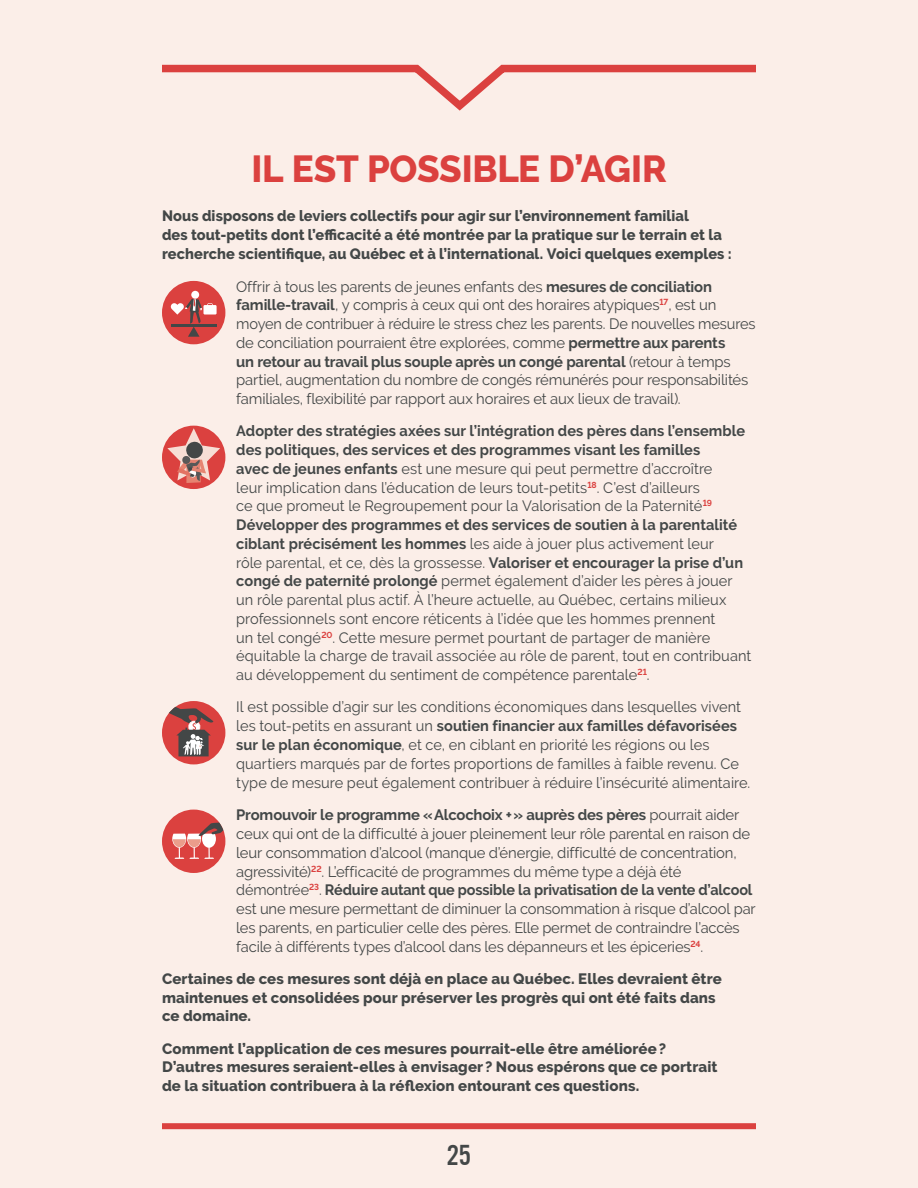
<style>
.page{position:relative;width:918px;height:1188px;background:#fbeee8}
.page>*{position:absolute;margin:0;border:0;box-sizing:border-box;transform-origin:0 0}
.SOUS-Titre_N1-Partie{font:800 37.5px "Raleway";letter-spacing:-.005em;color:#db413f}
.t1{font:30px "Alternate Got No 3 D";color:#434747}
.Texte{font:15px/18.8px "Raleway";letter-spacing:-.005em;color:#434747}
.TXT_Gras{font:800 15px/18.8px "Raleway";letter-spacing:.005em;color:#434747}
.s1{font-weight:700}
</style>
<div class="page">
<div style="left:162px;top:1123px;width:594px;height:6px;background:#db413f"></div>
<svg style="left:162px;top:64px;width:594px;height:47px"></svg>
<div style="left:162px;top:281px;width:63px;height:63px;background:#db413f;border-radius:50%"></div>
<div style="left:191px;top:291px;width:8px;height:8px;background:#fff;border-radius:50%"></div>
<svg style="left:171px;top:299px;width:46px;height:38px"></svg>
<div style="left:162px;top:426px;width:63px;height:63px;background:#db413f;border-radius:50%"></div>
<svg style="left:167px;top:428px;width:53px;height:55px"></svg>
<div style="left:162px;top:701px;width:63px;height:63px;background:#db413f;border-radius:50%"></div>
<svg style="left:169px;top:707px;width:45px;height:49px"></svg>
<div style="left:162px;top:810px;width:63px;height:63px;background:#db413f;border-radius:50%"></div>
<svg style="left:172px;top:823px;width:51px;height:36px"></svg>
<p class="SOUS-Titre_N1-Partie" style="left:251px;top:148px;width:417px">IL EST POSSIBLE D’AGIR</p>
<p class="TXT_Gras" style="left:162px;top:206px;width:571px;line-height:19.2px">Nous disposons de leviers collectifs pour agir sur l’environnement familial<br>des tout-petits dont l’efficacité a été montrée par la pratique sur le terrain et la recherche scientifique, au Québec et à l’international. Voici quelques exemples :</p>
<p class="Texte" style="left:236px;top:277px;width:521px">Offrir à tous les parents de jeunes enfants des <span class="s1">mesures de conciliation famille-travail</span>, y compris à ceux qui ont des horaires atypiques<sup>17</sup>, est un moyen de contribuer à réduire le stress chez les parents. De nouvelles mesures de conciliation pourraient être explorées, comme <span class="s1">permettre aux parents<br>un retour au travail plus souple après un congé parental</span> (retour à temps partiel, augmentation du nombre de congés rémunérés pour responsabilités familiales, flexibilité par rapport aux horaires et aux lieux de travail).</p>
<p class="Texte" style="left:236px;top:422px;width:517px"><span class="s1">Adopter des stratégies axées sur l’intégration des pères dans l’ensemble des politiques, des services et des programmes visant les familles<br>avec de jeunes enfants</span> est une mesure qui peut permettre d’accroître<br>leur implication dans l’éducation de leurs tout-petits<sup>18</sup>. C’est d’ailleurs<br>ce que promeut le Regroupement pour la Valorisation de la Paternité<sup>19<br></sup><span class="s1">Développer des programmes et des services de soutien à la parentalité ciblant précisément les hommes</span> les aide à jouer plus activement leur<br>rôle parental, et ce, dès la grossesse. <span class="s1">Valoriser et encourager la prise d’un congé de paternité prolongé</span> permet également d’aider les pères à jouer un rôle parental plus actif. À l’heure actuelle, au Québec, certains milieux professionnels sont encore réticents à l’idée que les hommes prennent<br>un tel congé<sup>20</sup>. Cette mesure permet pourtant de partager de manière équitable la charge de travail associée au rôle de parent, tout en contribuant au développement du sentiment de compétence parentale<sup>21</sup>.</p>
<p class="Texte" style="left:236px;top:698px;width:516px">Il est possible d’agir sur les conditions économiques dans lesquelles vivent les tout-petits en assurant un <span class="s1">soutien financier aux familles défavorisées sur le plan économique</span>, et ce, en ciblant en priorité les régions ou les quartiers marqués par de fortes proportions de familles à faible revenu. Ce type de mesure peut également contribuer à réduire l’insécurité alimentaire.</p>
<p class="Texte" style="left:236px;top:806px;width:521px"><span class="s1">Promouvoir le programme «Alcochoix +» auprès des pères</span> pourrait aider ceux qui ont de la difficulté à jouer pleinement leur rôle parental en raison de leur consommation d’alcool (manque d’énergie, difficulté de concentration, agressivité)<sup>22</sup>. L’efficacité de programmes du même type a déjà été démontrée<sup>23</sup>. <span class="s1">Réduire autant que possible la privatisation de la vente d’alcool </span>est une mesure permettant de diminuer la consommation à risque d’alcool par les parents, en particulier celle des pères. Elle permet de contraindre l’accès facile à différents types d’alcool dans les dépanneurs et les épiceries<sup>24</sup>.</p>
<p class="TXT_Gras" style="left:162px;top:969px;width:561px">Certaines de ces mesures sont déjà en place au Québec. Elles devraient être maintenues et consolidées pour préserver les progrès qui ont été faits dans ce domaine.</p>
<p class="TXT_Gras" style="left:162px;top:1039px;width:557px">Comment l’application de ces mesures pourrait-elle être améliorée?<br>D’autres mesures seraient-elles à envisager ? Nous espérons que ce portrait de la situation contribuera à la réflexion entourant ces questions.</p>
<p class="t1" style="left:447px;top:1139px;width:26px">25</p>
</div>
